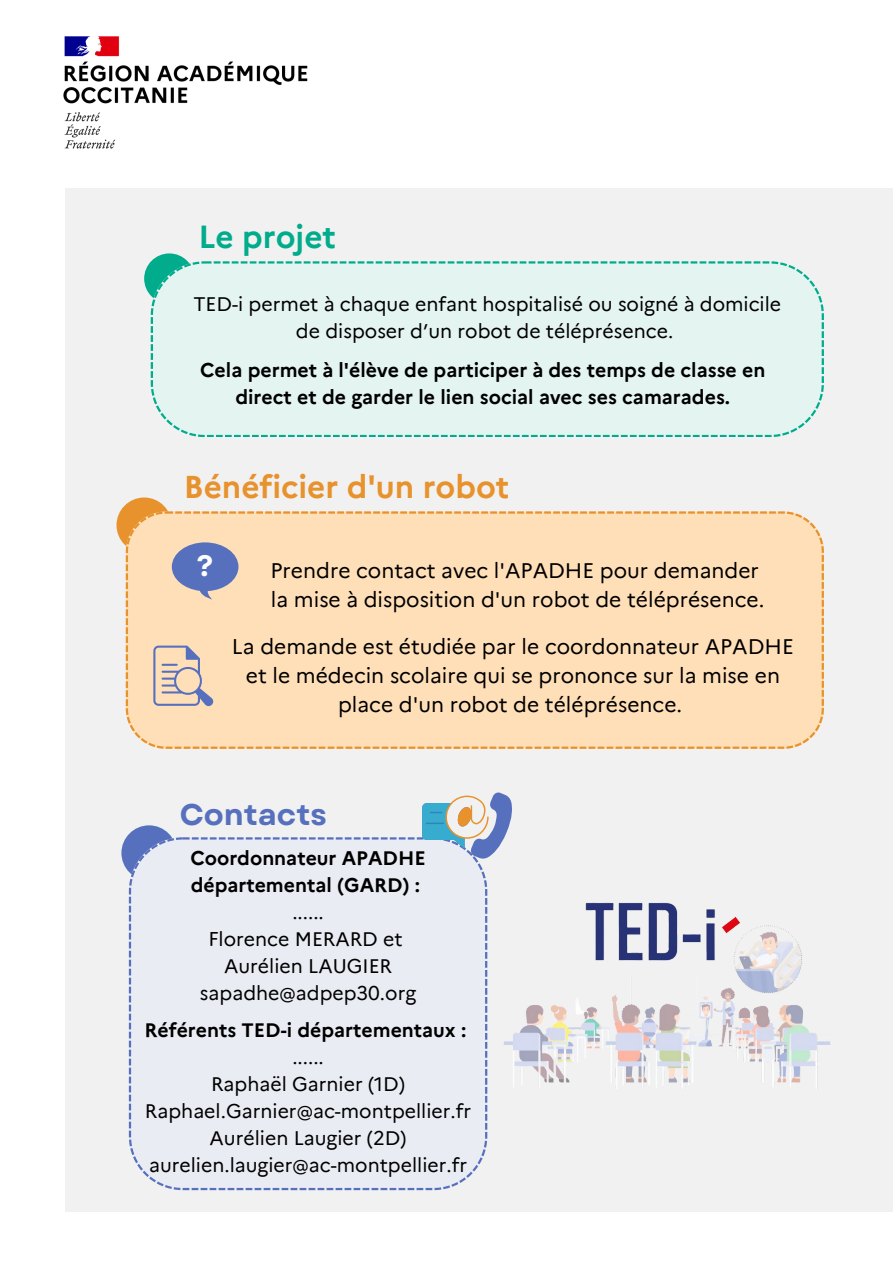
<style>
.page{position:relative;width:893px;height:1264px;background:#fff}
.page>*{position:absolute;margin:0;border:0;box-sizing:border-box;transform-origin:0 0}
.t1{font:700 31.5px "Marianne";color:#e7922c}
.t2{font:700 31.5px "Marianne";color:#00ac8c}
.t3{font:700 30px "Garet";color:#5770be}
.t4{font:700 29.55px "Garet";color:#fff}
.t5{font:21px/29.2px "Marianne";color:#000;text-align:center}
.t6{font:19.5px "Marianne";color:#000}
.t7{font:700 19.5px/27px "Marianne";color:#000}
</style>
<div class="page">
<img style="left:63px;top:36px;width:245px;height:113px">
<div style="left:65px;top:188px;width:827px;height:1024px;background:#f1f1f1"></div>
<div style="left:144px;top:253px;width:50px;height:51px;background:#00ac8c;border-radius:50%"></div>
<div style="left:151px;top:261px;width:672px;height:176px;background:#e4f4f1"></div>
<div style="left:116px;top:497px;width:56px;height:56px;background:#e7922c;border-radius:50%"></div>
<div style="left:126px;top:511px;width:697px;height:237px;background:#ffdfb8"></div>
<div style="left:121px;top:825px;width:56px;height:55px;background:#5770be;border-radius:50%"></div>
<svg style="left:129px;top:837px;width:358px;height:353px"></svg>
<svg style="left:422px;top:792px;width:90px;height:67px"></svg>
<svg style="left:172px;top:542px;width:66px;height:57px;background:#8b92bc"></svg>
<svg style="left:153px;top:645px;width:63px;height:64px;background:#d9c6b9"></svg>
<hr style="left:161px;top:663px;width:17px;height:3px;background:#5770be">
<img style="left:504px;top:902px;width:327px;height:187px">
<p class="t2" style="left:198px;top:217px;width:139px">Le projet</p>
<p class="t6" style="left:193px;top:292px;width:589px">TED-i permet à chaque enfant hospitalisé ou soigné à domicile</p>
<p class="t6" style="left:296px;top:319px;width:379px">de disposer d’un robot de téléprésence.</p>
<p class="t7" style="left:200px;top:356px;width:566px;text-align:center">Cela permet à l'élève de participer à des temps de classe en direct et de garder le lien social avec ses camarades.</p>
<p class="t1" style="left:184px;top:467px;width:327px">Bénéficier d'un robot</p>
<p class="t4" style="left:196px;top:544px;width:19px">?</p>
<p class="t5" style="left:270px;top:555px;width:490px">Prendre contact avec l'APADHE pour demander</p>
<p class="t5" style="left:271px;top:584px;width:495px">la mise à disposition d'un robot de téléprésence.</p>
<p class="t5" style="left:232px;top:632px;width:563px">La demande est étudiée par le coordonnateur APADHE et le médecin scolaire qui se prononce sur la mise en place d'un robot de téléprésence.</p>
<p class="t3" style="left:180px;top:793px;width:148px">Contacts</p>
<p class="t7" style="left:190px;top:845px;width:237px">Coordonnateur APADHE départemental (GARD) :</p>
<p class="t6" style="left:292px;top:900px;width:33px">......</p>
<p class="t6" style="left:208px;top:927px;width:196px">Florence MERARD et</p>
<p class="t6" style="left:224px;top:954px;width:169px">Aurélien LAUGIER</p>
<p class="t6" style="left:200px;top:981px;width:218px">sapadhe@adpep30.org</p>
<p class="t7" style="left:144px;top:1017px;width:323px">Référents TED-i départementaux :</p>
<p class="t6" style="left:292px;top:1045px;width:33px">......</p>
<p class="t6" style="left:211px;top:1072px;width:195px">Raphaël Garnier (1D)</p>
<p class="t6" style="left:145px;top:1099px;width:328px">Raphael.Garnier@ac-montpellier.fr</p>
<p class="t6" style="left:209px;top:1126px;width:198px">Aurélien Laugier (2D)</p>
<p class="t6" style="left:149px;top:1153px;width:319px">aurelien.laugier@ac-montpellier.fr</p>
</div>
